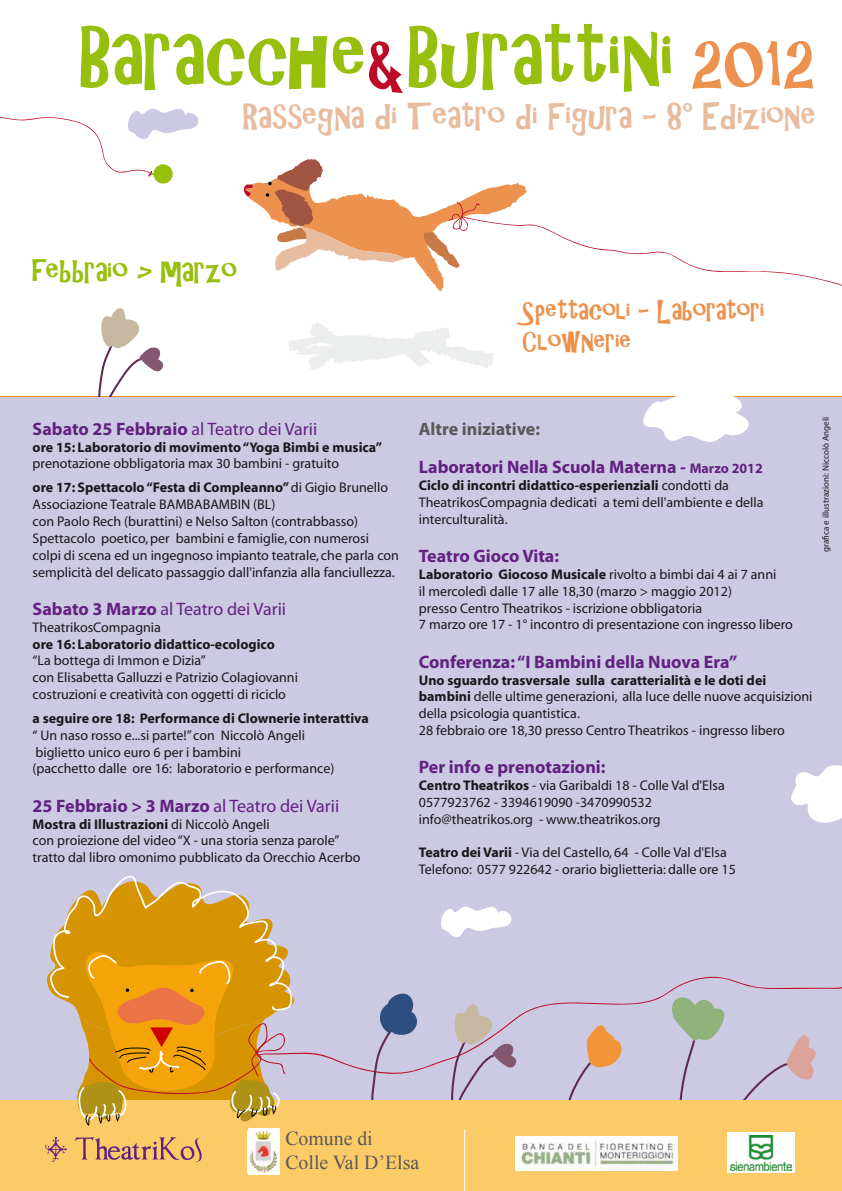
<style>
.page{position:relative;width:842px;height:1191px;background:#fff}
.page>*{position:absolute;margin:0;border:0;box-sizing:border-box;transform-origin:0 0}
.t1{font:80px "ARCHRISTY";color:#97bf0d}
.t2{font:33.9px "ARCHRISTY";color:#e8bc9e}
.t3{font:30px "ARCHRISTY";color:#97bf0d}
.t4{font:26px/31.2px "ARCHRISTY";color:#ec924e}
.t5{font:19.8px/23.7px "Times New Roman";color:#58585a}
.t6{font:700 18px/38.4px "Myriad Pro";color:#622181}
.t7{font:18px "Myriad Pro";color:#622181}
.t8{font:700 18px "Myriad";color:#622181}
.t9{font:14px/16.8px "Myriad";color:#1a171c}
.t10{font:700 14px "Myriad";color:#1a171c}
.t11{font:9px "Myriad Pro";color:#1a171c}
.s1{font-size:60px;color:#bd0a26}
.s2{font-size:60px;color:#ec924e}
.s3{font-weight:400}
.s4{font-weight:700}
.s5{color:#58585a}
.s6{font-size:14px}
</style>
<div class="page">
<svg style="left:527px;top:224px;width:315px;height:62px"></svg>
<svg style="left:244px;top:159px;width:283px;height:132px"></svg>
<svg style="left:288px;top:322px;width:206px;height:49px"></svg>
<svg style="left:96px;top:308px;width:69px;height:89px"></svg>
<div style="left:0;top:397px;width:842px;height:794px;background:#ccc9e2"></div>
<svg style="left:294px;top:976px;width:548px;height:96px"></svg>
<svg style="left:561px;top:1024px;width:62px;height:76px"></svg>
<svg style="left:370px;top:992px;width:48px;height:108px"></svg>
<svg style="left:449px;top:1002px;width:69px;height:98px"></svg>
<svg style="left:670px;top:997px;width:146px;height:103px"></svg>
<div style="left:0;top:1100px;width:842px;height:91px;background:#fccb68"></div>
<svg style="left:441px;top:906px;width:71px;height:31px"></svg>
<svg style="left:642px;top:396px;width:111px;height:46px"></svg>
<svg style="left:791px;top:765px;width:51px;height:58px"></svg>
<svg style="left:48px;top:876px;width:246px;height:250px"></svg>
<svg style="left:0;top:108px;width:199px;height:76px"></svg>
<svg style="left:45px;top:1136px;width:22px;height:25px"></svg>
<svg style="left:75px;top:1137px;width:127px;height:25px"></svg>
<img style="left:516px;top:1136px;width:161px;height:34px">
<div style="left:248px;top:1128px;width:31px;height:46px;background:#fff"></div>
<img style="left:249px;top:1131px;width:29px;height:41px">
<svg style="left:728px;top:1132px;width:67px;height:41px"></svg>
<img style="left:730px;top:1135px;width:62px;height:35px">
<hr style="left:464px;top:1129px;width:1px;height:62px;background:#fff">
<h1 class="t1" style="left:80px;top:10px;width:738px">Baracche<span class="s1">&amp;</span>Burattini <span class="s2">2012</span></h1>
<h2 class="t2" style="left:243px;top:96px;width:575px">Rassegna di Teatro di Figura - 8° Edizione</h2>
<h3 class="t3" style="left:33px;top:254px;width:206px">febbraio &gt; marzo</h3>
<h3 class="t4" style="left:523px;top:296px;width:243px">Spettacoli - Laboratori<br>Clownerie</h3>
<p class="t6" style="left:33px;top:409px;width:286px">Sabato 25 Febbraio <span class="s3">al Teatro dei Varii</span></p>
<p class="t10" style="left:33px;top:440px;width:351px">ore 15: Laboratorio di movimento “Yoga Bimbi e musica”</p>
<p class="t9" style="left:33px;top:452px;width:357px;line-height:24px">prenotazione obbligatoria max 30 bambini - gratuito<br><span class="s4">ore 17: Spettacolo “Festa di Compleanno”</span> di Gigio Brunello</p>
<p class="t9" style="left:33px;top:497px;width:368px">Associazione Teatrale BAMBABAMBIN (BL)<br>con Paolo Rech (burattini) e Nelso Salton (contrabbasso)<br>Spettacolo poetico, per bambini e famiglie, con numerosi colpi di scena ed un ingegnoso impianto teatrale, che parla con semplicità del delicato passaggio dall'infanzia alla fanciullezza.</p>
<p class="t7" style="left:33px;top:598px;width:255px"><span class="s4">Sabato 3 Marzo</span> al Teatro dei Varii</p>
<p class="t9" style="left:33px;top:619px;width:130px">TheatrikosCompagnia</p>
<p class="t10" style="left:33px;top:636px;width:244px">ore 16: Laboratorio didattico-ecologico</p>
<p class="t9" style="left:33px;top:653px;width:267px">“La bottega di Immon e Dizia”<br>con Elisabetta Galluzzi e Patrizio Colagiovanni costruzioni e creatività con oggetti di riciclo</p>
<p class="t10" style="left:33px;top:711px;width:338px">a seguire ore 18: Performance di Clownerie interattiva</p>
<p class="t9" style="left:33px;top:727px;width:303px">“ Un naso rosso e...si parte!” con Niccolò Angeli biglietto unico euro 6 per i bambini<br>(pacchetto dalle ore 16: laboratorio e performance)</p>
<p class="t6" style="left:33px;top:786px;width:308px">25 Febbraio &gt; 3 Marzo <span class="s3">al Teatro dei Varii</span></p>
<p class="t9" style="left:33px;top:816px;width:329px"><span class="s4">Mostra di Illustrazioni</span> di Niccolò Angeli<br>con proiezione del video “X - una storia senza parole” tratto dal libro omonimo pubblicato da Orecchio Acerbo</p>
<p class="t6" style="left:419px;top:409px;width:345px"><span class="s5">Altre iniziative:<br></span>Laboratori Nella Scuola Materna - <span class="s6">Marzo 2012</span></p>
<p class="t9" style="left:419px;top:477px;width:346px"><span class="s4">Ciclo di incontri didattico-esperienziali</span> condotti da<br>TheatrikosCompagnia dedicati a temi dell'ambiente e della interculturalità.</p>
<p class="t6" style="left:419px;top:536px;width:142px">Teatro Gioco Vita:</p>
<p class="t9" style="left:419px;top:566px;width:376px"><span class="s4">Laboratorio Giocoso Musicale</span> rivolto a bimbi dai 4 ai 7 anni<br>il mercoledì dalle 17 alle 18,30 (marzo &gt; maggio 2012)<br>presso Centro Theatrikos - iscrizione obbligatoria<br>7 marzo ore 17 - 1° incontro di presentazione con ingresso libero</p>
<p class="t6" style="left:419px;top:642px;width:320px">Conferenza: “I Bambini della Nuova Era”</p>
<p class="t9" style="left:419px;top:672px;width:395px"><span class="s4">Uno sguardo trasversale sulla caratterialità e le doti dei bambini</span> delle ultime generazioni, alla luce delle nuove acquisizioni della psicologia quantistica.<br>28 febbraio ore 18,30 presso Centro Theatrikos - ingresso libero</p>
<p class="t8" style="left:419px;top:758px;width:188px">Per info e prenotazioni:</p>
<p class="t9" style="left:419px;top:777px;width:307px"><span class="s4">Centro Theatrikos</span> - via Garibaldi 18 - Colle Val d'Elsa<br>0577923762 - 3394619090 -3470990532 info@theatrikos.org - www.theatrikos.org</p>
<p class="t9" style="left:419px;top:845px;width:318px"><span class="s4">Teatro dei Varii</span> - Via del Castello, 64 - Colle Val d'Elsa<br>Telefono: 0577 922642 - orario biglietteria: dalle ore 15</p>
<p class="t11" style="left:820px;top:552px;width:136px;rotate:-90deg">gra ca e illustrazioni: Niccolò Angeli</p>
<h3 class="t5" style="left:285px;top:1126px;width:135px">Comune di<br>Colle Val D’Elsa</h3>
</div>
